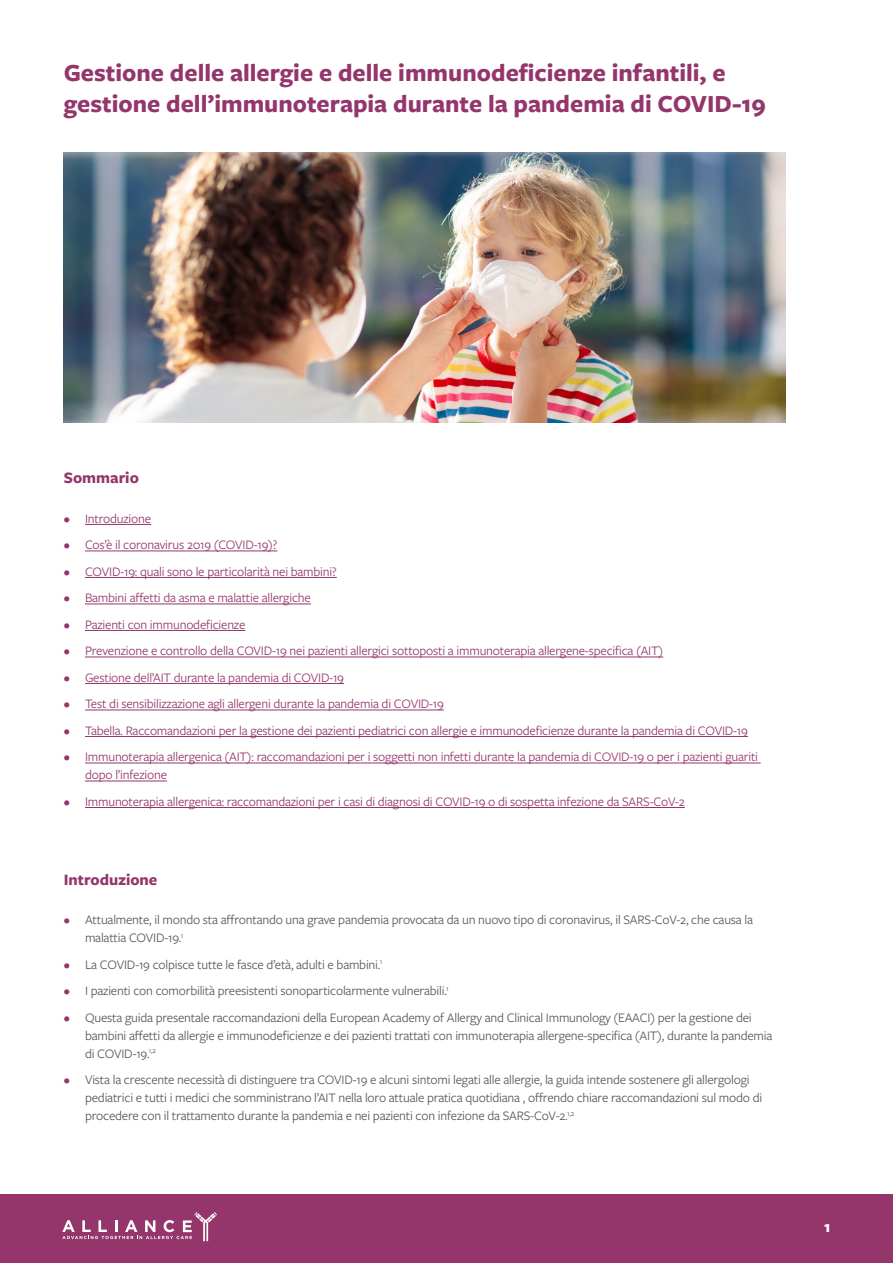
<style>
.page{position:relative;width:893px;height:1263px;background:#fff}
.page>*{position:absolute;margin:0;border:0;box-sizing:border-box;transform-origin:0 0}
.t1{font:700 25.5px/30.6px "Freight Sans Pro";color:#94366c}
.t2{font:700 16.5px "Freight Sans Pro";color:#94366c}
.t3{font:700 16.5px "Freight Sans Pro";color:#fff}
.t4{font:13.5px/18px "Freight Sans Pro";letter-spacing:-.015em;color:#57585a}
.t5{font:13.5px/18px "Freight Sans Pro";letter-spacing:-.015em;color:#94366c}
.s1{color:#94366c}
</style>
<div class="page">
<div style="left:0;top:1194px;width:893px;height:69px;background:#94366c"></div>
<svg style="left:62px;top:1212px;width:155px;height:29px"></svg>
<hr style="left:85px;top:524px;width:66px;height:1px;background:#94366c">
<hr style="left:85px;top:551px;width:192px;height:1px;background:#94366c">
<hr style="left:85px;top:577px;width:252px;height:1px;background:#94366c">
<hr style="left:85px;top:604px;width:226px;height:1px;background:#94366c">
<hr style="left:85px;top:630px;width:160px;height:1px;background:#94366c">
<hr style="left:85px;top:657px;width:578px;height:1px;background:#94366c">
<hr style="left:85px;top:683px;width:259px;height:1px;background:#94366c">
<hr style="left:85px;top:710px;width:359px;height:1px;background:#94366c">
<hr style="left:85px;top:736px;width:663px;height:1px;background:#94366c">
<hr style="left:85px;top:763px;width:676px;height:1px;background:#94366c">
<hr style="left:85px;top:781px;width:82px;height:1px;background:#94366c">
<hr style="left:85px;top:807px;width:600px;height:1px;background:#94366c">
<img style="left:64px;top:153px;width:721px;height:269px">
<p class="t1" style="left:64px;top:57px;width:704px">Gestione delle allergie e delle immunodeficienze infantili, e gestione dell’immunoterapia durante la pandemia di COVID-19</p>
<p class="t2" style="left:64px;top:467px;width:77px">Sommario</p>
<p class="t5" style="left:64px;top:509px;width:89px">• Introduzione</p>
<p class="t5" style="left:64px;top:535px;width:215px">• Cos’è il coronavirus 2019 (COVID-19)?</p>
<p class="t5" style="left:64px;top:562px;width:275px">• COVID-19: quali sono le particolarità nei bambini?</p>
<p class="t5" style="left:64px;top:588px;width:249px">• Bambini affetti da asma e malattie allergiche</p>
<p class="t5" style="left:64px;top:615px;width:183px">• Pazienti con immunodeficienze</p>
<p class="t5" style="left:64px;top:641px;width:601px">• Prevenzione e controllo della COVID-19 nei pazienti allergici sottoposti a immunoterapia allergene-specifica (AIT)</p>
<p class="t5" style="left:64px;top:668px;width:282px">• Gestione dell’AIT durante la pandemia di COVID-19</p>
<p class="t5" style="left:64px;top:694px;width:382px">• Test di sensibilizzazione agli allergeni durante la pandemia di COVID-19</p>
<p class="t5" style="left:64px;top:721px;width:686px">• Tabella. Raccomandazioni per la gestione dei pazienti pediatrici con allergie e immunodeficienze durante la pandemia di COVID-19</p>
<p class="t5" style="left:85px;top:747px;width:674px;text-indent:-21px">• Immunoterapia allergenica (AIT): raccomandazioni per i soggetti non infetti durante la pandemia di COVID-19 o per i pazienti guariti dopo l’infezione</p>
<p class="t5" style="left:64px;top:792px;width:623px">• Immunoterapia allergenica: raccomandazioni per i casi di diagnosi di COVID-19 o di sospetta infezione da SARS-CoV-2</p>
<p class="t2" style="left:64px;top:868px;width:95px">Introduzione</p>
<p class="t4" style="left:85px;top:910px;width:669px;text-indent:-21px"><span class="s1">•</span> Attualmente, il mondo sta affrontando una grave pandemia provocata da un nuovo tipo di coronavirus, il SARS-CoV-2, che causa la malattia COVID-19.<sup>1</sup></p>
<p class="t4" style="left:64px;top:955px;width:320px"><span class="s1">•</span> La COVID-19 colpisce tutte le fasce d’età, adulti e bambini.<sup>1</sup></p>
<p class="t4" style="left:64px;top:981px;width:386px"><span class="s1">•</span> I pazienti con comorbilità preesistenti sonoparticolarmente vulnerabili.<sup>1</sup></p>
<p class="t4" style="left:85px;top:1008px;width:689px;text-indent:-21px"><span class="s1">•</span> Questa guida presentale raccomandazioni della European Academy of Allergy and Clinical Immunology (EAACI) per la gestione dei bambini affetti da allergie e immunodeficienze e dei pazienti trattati con immunoterapia allergene-specifica (AIT), durante la pandemia di COVID-19.<sup>1,2</sup></p>
<p class="t4" style="left:85px;top:1070px;width:679px;text-indent:-21px"><span class="s1">•</span> Vista la crescente necessità di distinguere tra COVID-19 e alcuni sintomi legati alle allergie, la guida intende sostenere gli allergologi pediatrici e tutti i medici che somministrano l’AIT nella loro attuale pratica quotidiana , offrendo chiare raccomandazioni sul modo di procedere con il trattamento durante la pandemia e nei pazienti con infezione da SARS-CoV-2.<sup>1,2</sup></p>
<p class="t3" style="left:824px;top:1215px;width:8px">1</p>
</div>
